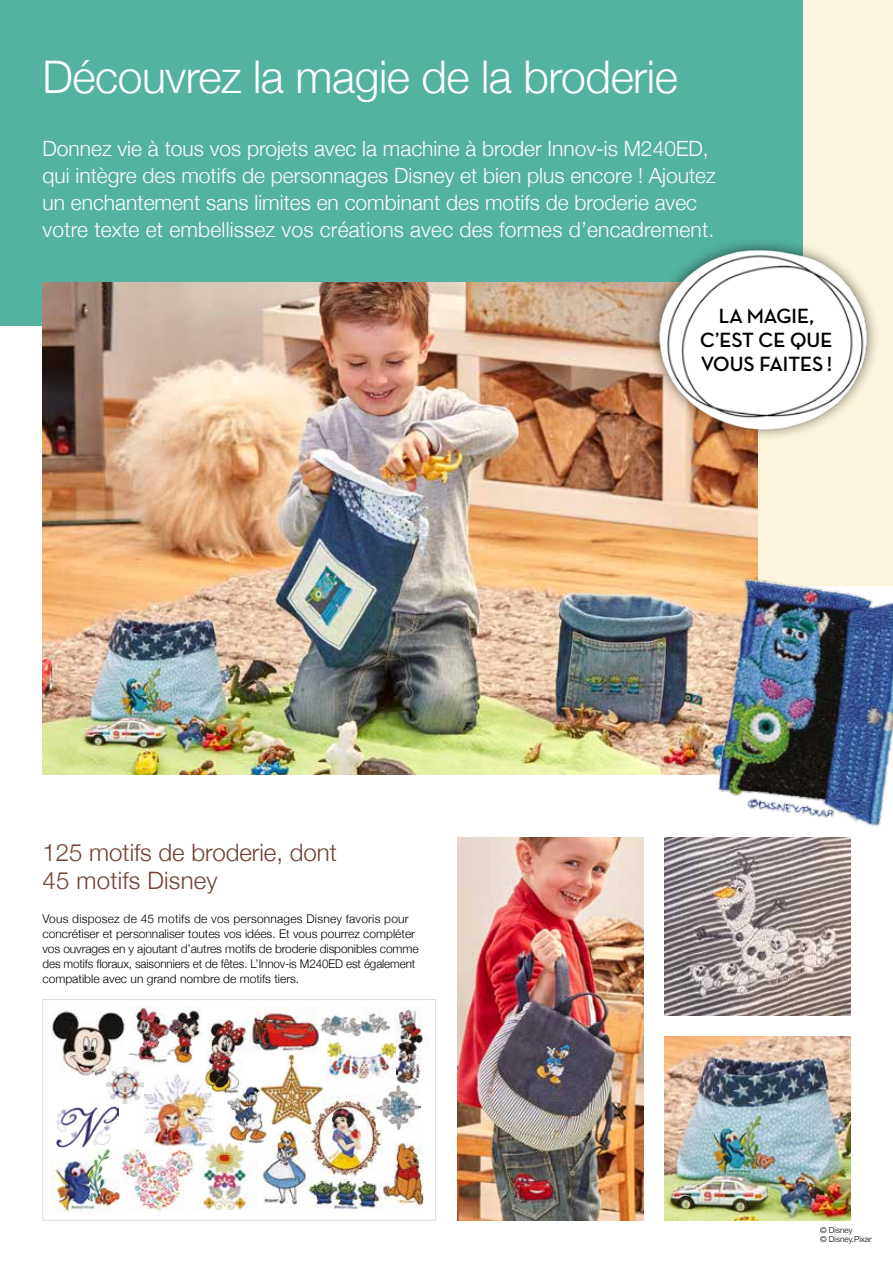
<style>
.page{position:relative;width:893px;height:1263px;background:#fff}
.page>*{position:absolute;margin:0;border:0;box-sizing:border-box;transform-origin:0 0}
.t1{font:300 45px "Helvetica Neue";letter-spacing:-.01em;color:#fff}
.t2{font:300 24px/28.5px "Helvetica Neue";color:#724032}
.t3{font:300 21px/27px "Helvetica Neue";color:#fff}
.t4{font:700 21px/24px "Neutra Disp";color:#000;text-align:center}
.t5{font:300 12px/15px "Helvetica Neue";color:#000}
.t6{font:300 8.25px/9px "Helvetica Neue";color:#000}
</style>
<div class="page">
<div style="left:181px;top:0;width:712px;height:585px;background:#fcf5dd"></div>
<div style="left:0;top:0;width:803px;height:325px;background:#54b2a0"></div>
<img style="left:43px;top:283px;width:714px;height:491px">
<div style="left:646px;top:237px;width:234px;height:204px;background:#000;opacity:.6"></div>
<img style="left:654px;top:239px;width:219px;height:200px">
<img style="left:457px;top:838px;width:186px;height:382px">
<img style="left:664px;top:838px;width:186px;height:177px">
<img style="left:52px;top:1011px;width:72px;height:65px">
<img style="left:128px;top:1007px;width:74px;height:58px">
<img style="left:389px;top:1007px;width:35px;height:78px">
<img style="left:205px;top:1019px;width:42px;height:75px">
<img style="left:307px;top:1180px;width:74px;height:29px">
<img style="left:381px;top:1141px;width:42px;height:67px">
<img style="left:199px;top:1142px;width:59px;height:68px">
<img style="left:144px;top:1071px;width:71px;height:77px">
<img style="left:50px;top:1149px;width:71px;height:64px">
<img style="left:247px;top:1007px;width:75px;height:44px">
<img style="left:322px;top:1012px;width:67px;height:44px">
<img style="left:328px;top:1038px;width:67px;height:43px">
<img style="left:306px;top:1095px;width:80px;height:85px">
<img style="left:106px;top:1066px;width:38px;height:38px">
<img style="left:226px;top:1085px;width:39px;height:58px">
<img style="left:263px;top:1130px;width:43px;height:75px">
<img style="left:256px;top:1054px;width:68px;height:70px">
<img style="left:376px;top:1085px;width:44px;height:44px">
<img style="left:56px;top:1102px;width:63px;height:46px">
<img style="left:121px;top:1147px;width:74px;height:64px">
<div style="left:43px;top:999px;width:393px;height:221px;border:1px solid #d9dada"></div>
<img style="left:664px;top:1037px;width:186px;height:183px">
<img style="left:687px;top:553px;width:206px;height:293px">
<h1 class="t1" style="left:43px;top:40px;width:637px">Découvrez la magie de la broderie</h1>
<p class="t3" style="left:43px;top:133px;width:675px">Donnez vie à tous vos projets avec la machine à broder Innov-is M240ED, qui intègre des motifs de personnages Disney et bien plus encore ! Ajoutez un enchantement sans limites en combinant des motifs de broderie avec votre texte et embellissez vos créations avec des formes d’encadrement.</p>
<h2 class="t2" style="left:43px;top:836px;width:296px">125 motifs de broderie, dont<br>45 motifs Disney</h2>
<p class="t5" style="left:43px;top:911px;width:378px">Vous disposez de 45 motifs de vos personnages Disney favoris pour concrétiser et personnaliser toutes vos idées. Et vous pourrez compléter vos ouvrages en y ajoutant d’autres motifs de broderie disponibles comme des motifs floraux, saisonniers et de fêtes. L’Innov-is M240ED est également compatible avec un grand nombre de motifs tiers.</p>
<h3 class="t4" style="left:700px;top:304px;width:134px">LA MAGIE,<br>C’EST CE QUE<br>VOUS FAITES !</h3>
<p class="t6" style="left:820px;top:1225px;width:53px">© Disney<br>© Disney.Pixar</p>
</div>
